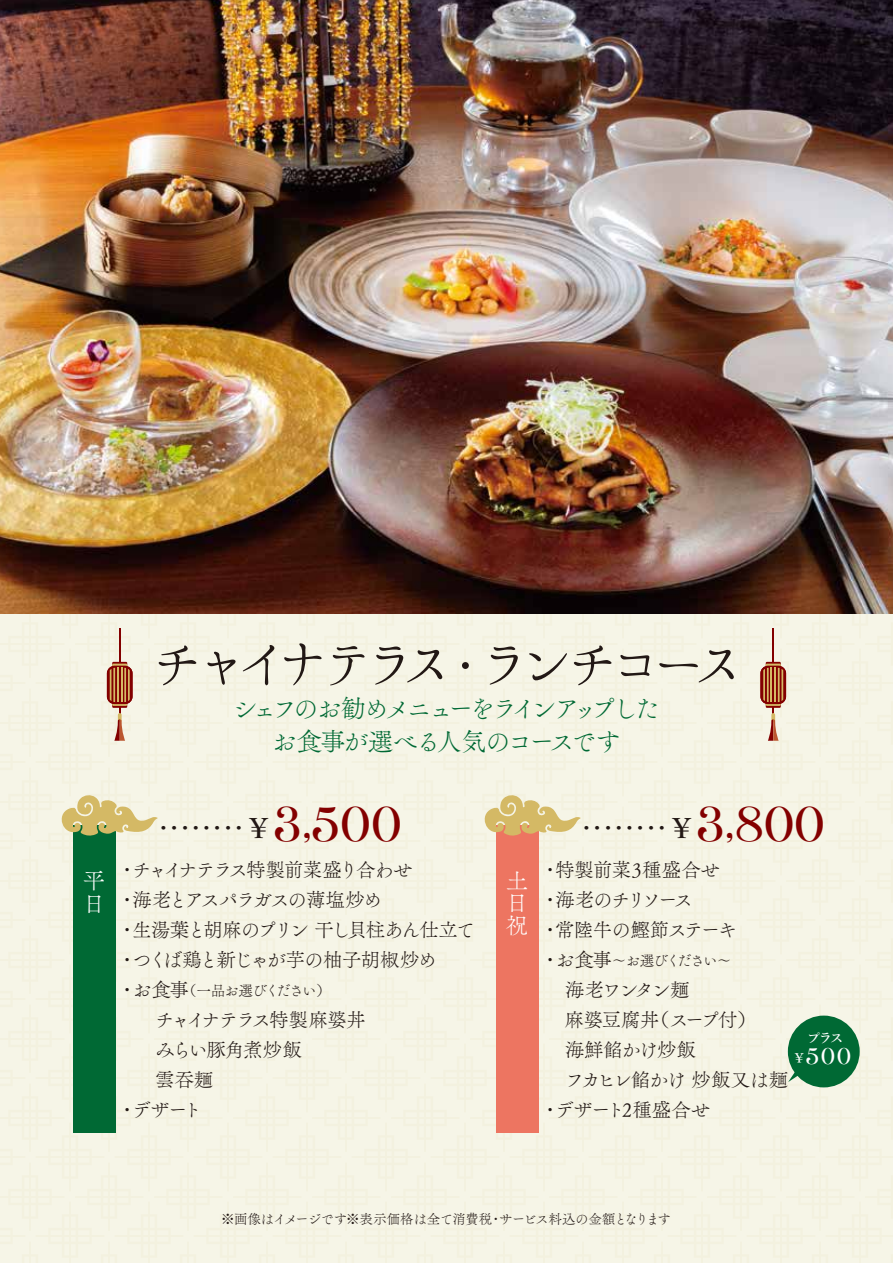
<style>
.page{position:relative;width:893px;height:1263px;background:#f6f5e7}
.page>*{position:absolute;margin:0;border:0;box-sizing:border-box;transform-origin:0 0}
.t1{font:51px "Hannari Mincho";letter-spacing:-.165em;color:#221815}
.t2{font:25.5px/33px "Tsuku A Old Min Pr 6 N L";letter-spacing:-.145em;color:#006934;text-align:center}
.t3{font:22.5px/22.5px "Tsuku A Old Min Pr 6 N L";color:#fff}
.t4{font:22.05px "Afterglow";color:#fff}
.t5{font:600 21.45px "Yu Mincho";color:#221815}
.t6{font:19.5px/30px "Tsuku A Old Min Pr 6 N L";letter-spacing:-.105em;color:#221815}
.t7{font:19.5px/30px "Tsuku A Old Min Pr 6 N L";letter-spacing:-.07em;color:#221815}
.t8{font:19.5px/30px "Tsuku A Old Min Pr 6 N L";letter-spacing:-.045em;color:#221815}
.t9{font:14.7px "Tsuku A Old Min Pr 6 N L";letter-spacing:-.09em;color:#221815}
.t10{font:14.7px "Tsuku A Old Min Pr 6 N L";letter-spacing:-.11em;color:#221815}
.t11{font:13.5px "Tsuku A Old Min Pr 6 N L";letter-spacing:-.04em;color:#221815}
.t12{font:600 13.5px "Yu Mincho";color:#fff}
.s1{font-size:28.65px}
.s2{font-family:"Afterglow";font-weight:400;font-size:47.25px;color:#830000}
.s3{font-size:19.5px}
.s4{font-family:"Yu Mincho";font-weight:600;font-size:13.5px}
</style>
<div class="page">
<hr style="left:119px;top:629px;width:1px;height:33px;background:#830000">
<div style="left:112px;top:662px;width:15px;height:7px;background:#a14425"></div>
<svg style="left:112px;top:664px;width:15px;height:7px"></svg>
<svg style="left:107px;top:666px;width:26px;height:38px"></svg>
<svg style="left:110px;top:668px;width:20px;height:73px"></svg>
<hr style="left:773px;top:629px;width:1px;height:33px;background:#830000">
<div style="left:766px;top:662px;width:15px;height:7px;background:#a14425"></div>
<svg style="left:766px;top:664px;width:15px;height:7px"></svg>
<svg style="left:760px;top:666px;width:26px;height:38px"></svg>
<svg style="left:763px;top:668px;width:20px;height:73px"></svg>
<img style="left:0;top:0;width:893px;height:614px">
<div style="left:73px;top:825px;width:43px;height:307px;background:#006934"></div>
<svg style="left:61px;top:795px;width:97px;height:41px"></svg>
<div style="left:496px;top:825px;width:43px;height:307px;background:#ed7561"></div>
<svg style="left:484px;top:795px;width:97px;height:41px"></svg>
<div style="left:788px;top:1015px;width:72px;height:72px;background:#006934;border-radius:50%"></div>
<svg style="left:788px;top:1066px;width:15px;height:16px"></svg>
<h1 class="t1" style="left:151px;top:636px;width:594px">チャイナテラス・ランチコース</h1>
<h2 class="t2" style="left:232px;top:691px;width:429px">シェフのお勧めメニューをラインアップしたお食事が選べる人気のコースです</h2>
<p class="t5" style="left:153px;top:816px;width:250px">・・・・・・・・ <span class="s1">\</span> <span class="s2">3,500</span></p>
<p class="t3" style="left:83px;top:868px;width:23px">平日</p>
<p class="t6" style="left:118px;top:854px;width:359px">・チャイナテラス特製前菜盛り合わせ<br>・海老とアスパラガスの薄塩炒め<br>・生湯葉と胡麻のプリン 干し貝柱あん仕立て・つくば鶏と新じゃが芋の柚子胡椒炒め</p>
<p class="t9" style="left:118px;top:977px;width:215px"><span class="s3">・お食事</span>（一品お選びください）</p>
<p class="t6" style="left:155px;top:1004px;width:212px">チャイナテラス特製麻婆丼</p>
<p class="t7" style="left:155px;top:1034px;width:148px">みらい豚角煮炒飯</p>
<p class="t7" style="left:155px;top:1064px;width:60px">雲呑麺</p>
<p class="t7" style="left:118px;top:1094px;width:87px">・デザート</p>
<p class="t5" style="left:576px;top:816px;width:250px">・・・・・・・・ <span class="s1">\</span> <span class="s2">3,800</span></p>
<p class="t3" style="left:506px;top:868px;width:23px">土日祝</p>
<p class="t8" style="left:540px;top:854px;width:198px">・特製前菜3種盛合せ・海老のチリソース<br>・常陸牛の鰹節ステーキ</p>
<p class="t10" style="left:540px;top:947px;width:192px"><span class="s3">・お食事</span>～お選びください～</p>
<p class="t7" style="left:540px;top:974px;width:249px">　海老ワンタン麺<br>　麻婆豆腐丼（スープ付）<br>　海鮮餡かけ炒飯<br>　フカヒレ餡かけ 炒飯又は麺・デザート2種盛合せ</p>
<p class="t12" style="left:807px;top:1030px;width:38px">プラス</p>
<p class="t4" style="left:795px;top:1043px;width:58px"><span class="s4">\</span>500</p>
<p class="t11" style="left:221px;top:1207px;width:451px">※画像はイメージです※表示価格は全て消費税・サービス料込の金額となります</p>
</div>
